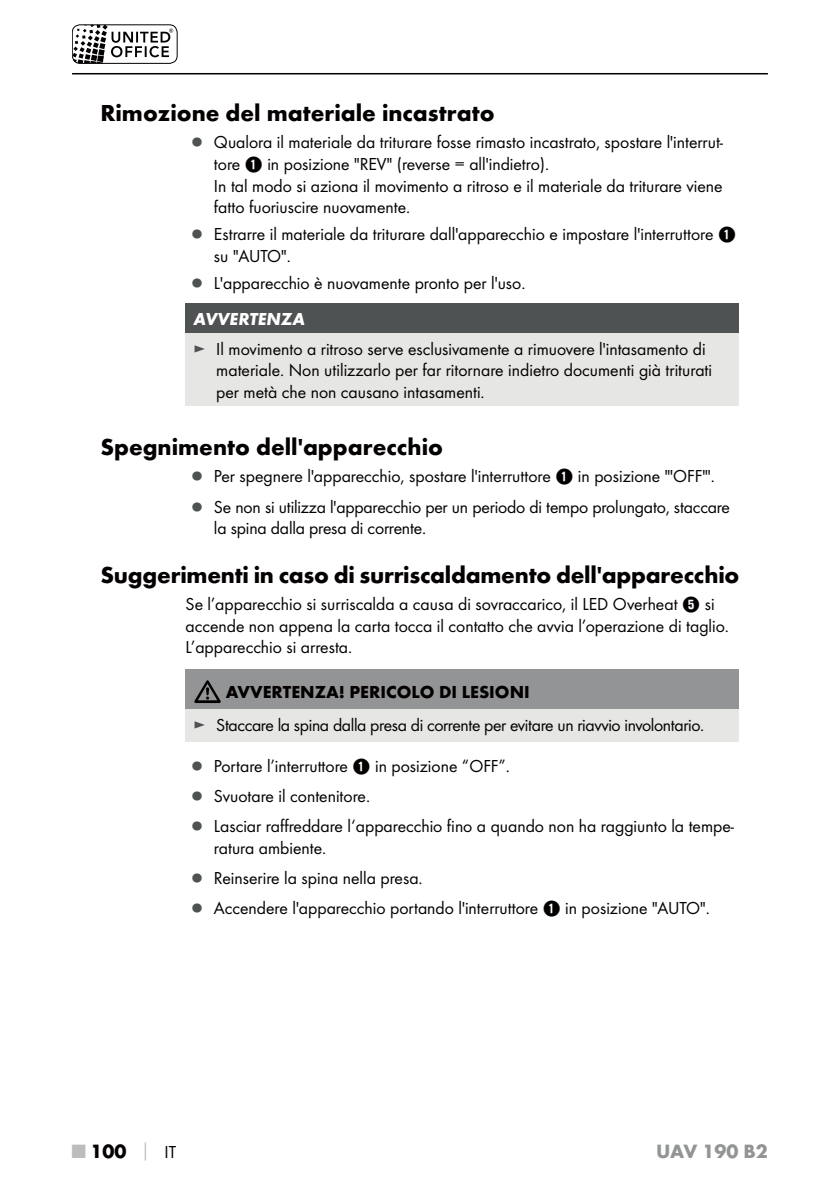
<style>
.page{position:relative;width:840px;height:1191px;background:#fff}
.page>*{position:absolute;margin:0;border:0;box-sizing:border-box;transform-origin:0 0}
.t1{font:700 24px "Futura";color:#040000}
.t2{font:700 20px "Futura";color:#929495}
.t3{font:700 20px "Futura";color:#040000}
.t4{font:18px/21.6px "Futura Boo";color:#040000}
.t5{font:18px "Futura Boo";letter-spacing:-.02em;color:#040000}
.t6{font:700 18px "Futura";color:#040000}
.t7{font:italic 700 18px "Futura";color:#fff}
.s1{color:#4f5253}
.s2{font-family:"Hako PI Nummern"}
.s3{color:#bbbdbc}
.s4{font-size:18px;color:#bbbdbc}
.s5{font-family:"Futura Boo";font-weight:400;font-size:18px}
</style>
<div class="page">
<hr style="left:72px;top:73px;width:695px;height:1px;background:#040000">
<svg style="left:72px;top:25px;width:101px;height:38px"></svg>
<div style="left:72px;top:25px;width:105px;height:39px;border:1px solid #040000;border-radius:8px"></div>
<div style="left:185px;top:303px;width:553px;height:30px;background:#4f5253"></div>
<div style="left:185px;top:333px;width:553px;height:73px;background:#e6e6e5"></div>
<div style="left:185px;top:670px;width:553px;height:39px;background:#929495"></div>
<div style="left:185px;top:709px;width:553px;height:32px;background:#e6e6e5"></div>
<svg style="left:194px;top:680px;width:26px;height:23px"></svg>
<h1 class="t1" style="left:100px;top:104px;width:395px">Rimozione del materiale incastrato</h1>
<p class="t4" style="left:214px;top:132px;width:510px;text-indent:-23px"><span class="s1">●</span> Qualora il materiale da triturare fosse rimasto incastrato, spostare l'interrut&shy;tore <span class="s2">1</span> in posizione "REV" (reverse = all'indietro).<br>In tal modo si aziona il movimento a ritroso e il materiale da triturare viene fatto fuoriuscire nuovamente.</p>
<p class="t4" style="left:214px;top:225px;width:523px;text-indent:-23px"><span class="s1">●</span> Estrarre il materiale da triturare dall'apparecchio e impostare l'interruttore <span class="s2">1 </span>su "AUTO".</p>
<p class="t4" style="left:191px;top:273px;width:335px"><span class="s1">●</span> L'apparecchio è nuovamente pronto per l'uso.</p>
<p class="t7" style="left:193px;top:313px;width:113px">AVVERTENZA</p>
<p class="t4" style="left:216px;top:339px;width:497px;text-indent:-23px"><span class="s1">►</span> Il movimento a ritroso serve esclusivamente a rimuovere l'intasamento di materiale. Non utilizzarlo per far ritornare indietro documenti già triturati per metà che non causano intasamenti.</p>
<h1 class="t1" style="left:100px;top:438px;width:344px">Spegnimento dell'apparecchio</h1>
<p class="t4" style="left:191px;top:466px;width:525px"><span class="s1">●</span> Per spegnere l'apparecchio, spostare l'interruttore <span class="s2">1</span> in posizione "'OFF"'.</p>
<p class="t4" style="left:214px;top:496px;width:517px;text-indent:-23px"><span class="s1">●</span> Se non si utilizza l'apparecchio per un periodo di tempo prolungato, staccare la spina dalla presa di corrente.</p>
<h1 class="t1" style="left:100px;top:565px;width:640px">Suggerimenti in caso di surriscaldamento dell'apparecchio</h1>
<p class="t4" style="left:185px;top:594px;width:544px">Se l’apparecchio si surriscalda a causa di sovraccarico, il LED Overheat <span class="s2">5</span> si accende non appena la carta tocca il contatto che avvia l’operazione di taglio.<br>L’apparecchio si arresta.</p>
<p class="t6" style="left:225px;top:685px;width:305px">AVVERTENZA! PERICOLO DI LESIONI</p>
<p class="t5" style="left:193px;top:716px;width:512px"><span class="s1">►</span> Staccare la spina dalla presa di corrente per evitare un riavvio involontario.</p>
<p class="t4" style="left:191px;top:756px;width:320px"><span class="s1">●</span> Portare l’interruttore <span class="s2">1</span> in posizione “OFF”.</p>
<p class="t4" style="left:191px;top:786px;width:180px"><span class="s1">●</span> Svuotare il contenitore.</p>
<p class="t4" style="left:214px;top:816px;width:521px;text-indent:-23px"><span class="s1">●</span> Lasciar raffreddare l‘apparecchio fino a quando non ha raggiunto la tempe&shy;ratura ambiente.</p>
<p class="t4" style="left:191px;top:868px;width:233px"><span class="s1">●</span> Reinserire la spina nella presa.</p>
<p class="t4" style="left:191px;top:898px;width:519px"><span class="s1">●</span> Accendere l'apparecchio portando l'interruttore <span class="s2">1</span> in posizione "AUTO".</p>
<p class="t3" style="left:72px;top:1143px;width:105px"><span class="s3">■</span> 100 <span class="s4">│</span> <span class="s5">IT</span></p>
<p class="t2" style="left:655px;top:1143px;width:113px">UAV 190 B2</p>
</div>
